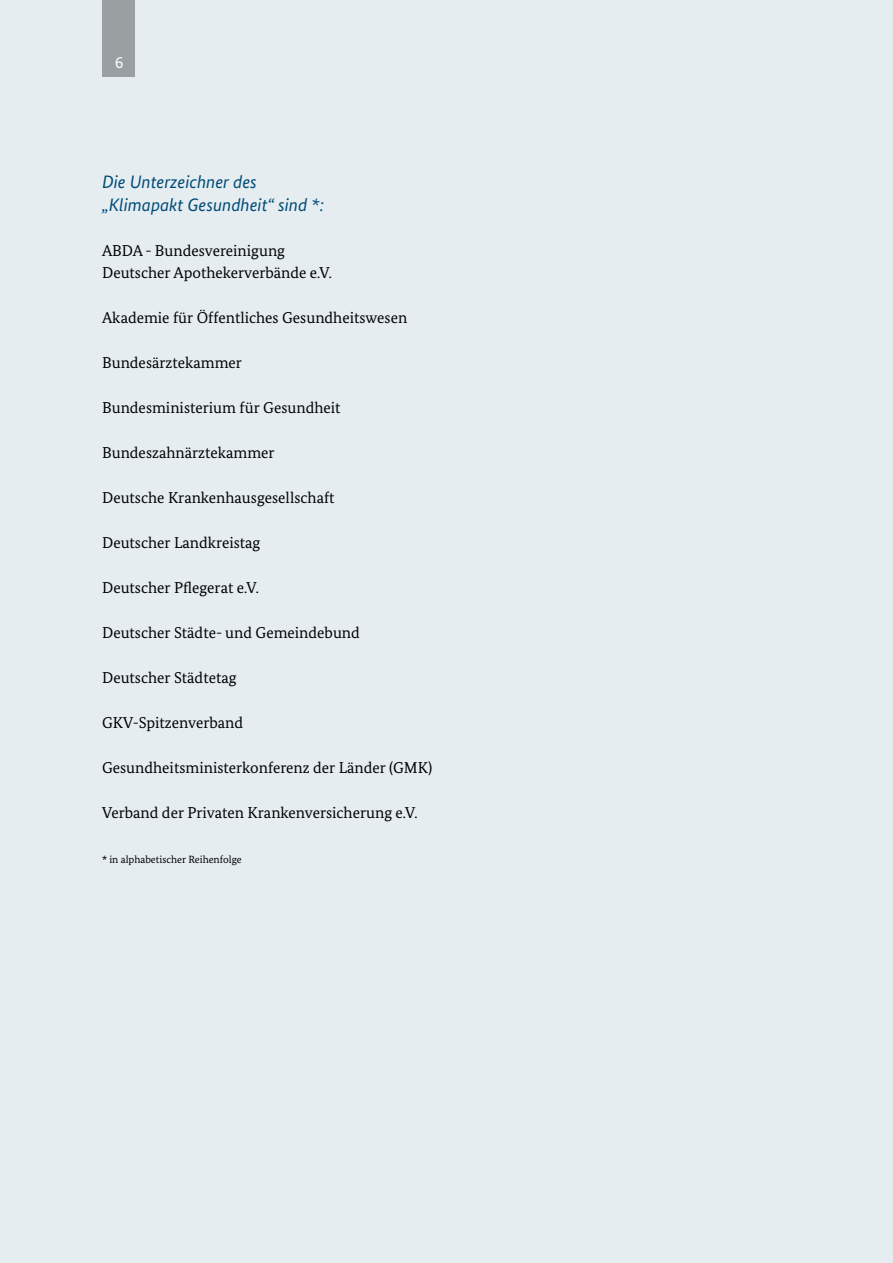
<style>
.page{position:relative;width:893px;height:1263px;background:#e5edf1}
.page>*{position:absolute;margin:0;border:0;box-sizing:border-box;transform-origin:0 0}
.H3_Zwischenüberschrift{font:italic 18px/22.5px "Bundes Sans";color:#004b76}
.t1{font:16.5px "Bundes Sans";color:#fff}
.P_Fliesstext{font:15.75px/22.5px "Bundes Serif";color:#000}
.P_Fliesstext-2{font:10.5px "Bundes Serif";color:#000}
</style>
<div class="page">
<div style="left:102px;top:0;width:33px;height:77px;background:#9aa0a2"></div>
<p class="t1" style="left:115px;top:54px;width:10px">6</p>
<h3 class="H3_Zwischenüberschrift" style="left:102px;top:171px;width:224px">Die Unterzeichner des „Klimapakt Gesundheit“ sind *:</h3>
<p class="P_Fliesstext" style="left:102px;top:239px;width:231px">ABDA - Bundesvereinigung<br>Deutscher Apothekerverbände e.V.</p>
<p class="P_Fliesstext" style="left:102px;top:306px;width:307px">Akademie für Öffentliches Gesundheitswesen</p>
<p class="P_Fliesstext" style="left:102px;top:351px;width:141px">Bundesärztekammer</p>
<p class="P_Fliesstext" style="left:102px;top:396px;width:240px">Bundesministerium für Gesundheit</p>
<p class="P_Fliesstext" style="left:102px;top:441px;width:174px">Bundeszahnärztekammer</p>
<p class="P_Fliesstext" style="left:102px;top:486px;width:234px">Deutsche Krankenhausgesellschaft</p>
<p class="P_Fliesstext" style="left:102px;top:531px;width:160px">Deutscher Landkreistag</p>
<p class="P_Fliesstext" style="left:102px;top:576px;width:158px">Deutscher Pflegerat e.V.</p>
<p class="P_Fliesstext" style="left:102px;top:621px;width:259px">Deutscher Städte- und Gemeindebund</p>
<p class="P_Fliesstext" style="left:102px;top:666px;width:136px">Deutscher Städtetag</p>
<p class="P_Fliesstext" style="left:102px;top:711px;width:143px">GKV-Spitzenverband</p>
<p class="P_Fliesstext" style="left:102px;top:756px;width:332px">Gesundheitsministerkonferenz der Länder (GMK)</p>
<p class="P_Fliesstext" style="left:102px;top:801px;width:317px">Verband der Privaten Krankenversicherung e.V.</p>
<p class="P_Fliesstext-2" style="left:102px;top:853px;width:141px">* in alphabetischer Reihenfolge</p>
</div>
